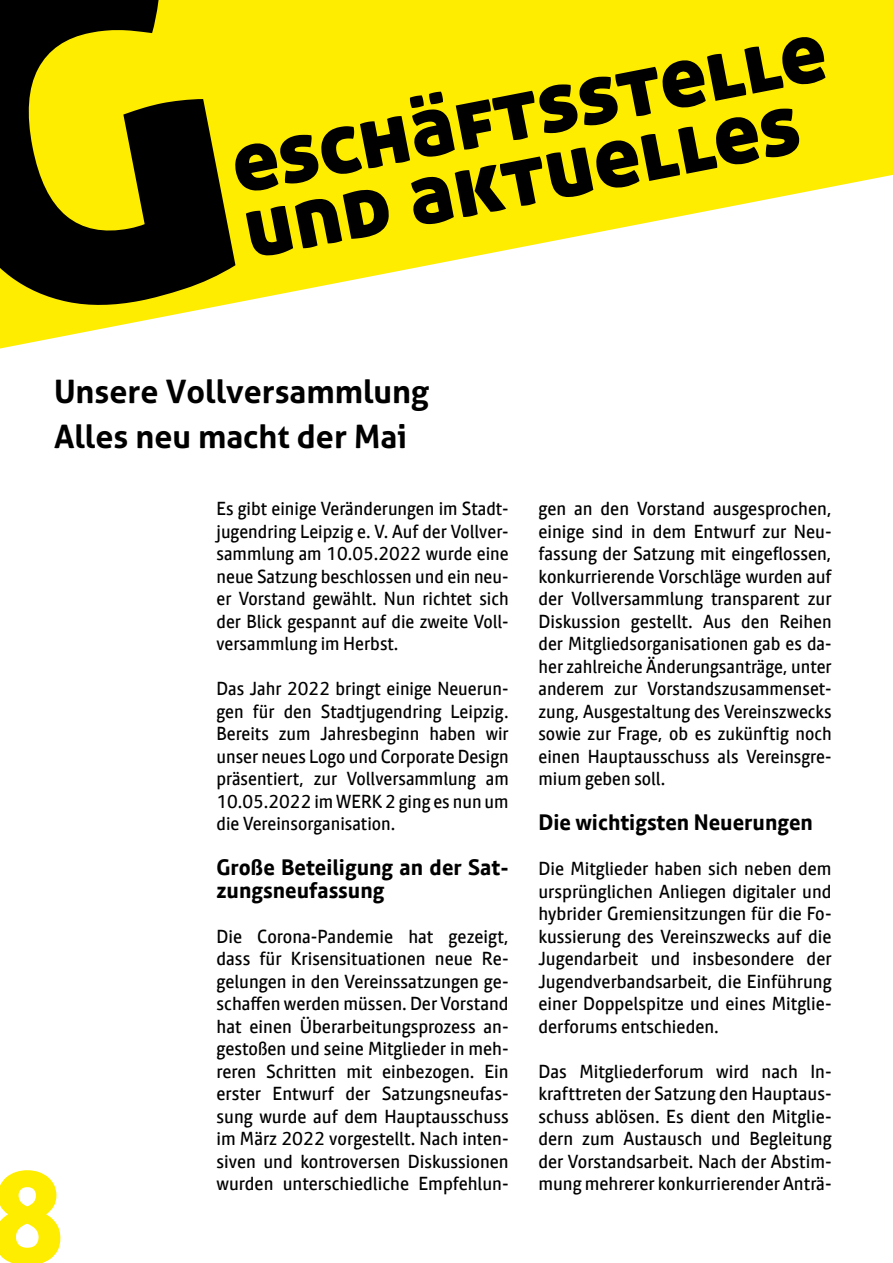
<style>
.page{position:relative;width:893px;height:1263px;background:#fff}
.page>*{position:absolute;margin:0;border:0;box-sizing:border-box;transform-origin:0 0}
.t1{font:130.5px "Aller Display";color:#ffed00}
.t2{font:87px "Aller Display";color:#000}
.t3{font:700 32.25px "Aller";color:#000}
.t4{font:700 21.75px/22.5px "Calmetta";color:#000}
.t5{font:18.3px/22.5px "Calmetta";color:#000;text-align:justify}
</style>
<div class="page">
<svg style="left:0;top:0;width:893px;height:348px;fill:#ffed00"></svg>
<div style="left:0;top:0;width:239px;height:332px;background:#ffed00"></div>
<p class="t2" style="left:221px;top:109px;width:606px;rotate:-11deg">eschäftsstelle</p>
<p class="t2" style="left:234px;top:174px;width:566px;rotate:-11deg">und aktuelles</p>
<p class="t3" style="left:54px;top:371px;width:377px">Unsere Vollversammlung</p>
<p class="t3" style="left:54px;top:416px;width:355px">Alles neu macht der Mai</p>
<p class="t1" style="left:-11px;top:1134px;width:77px">8</p>
<p class="t5" style="left:216px;top:497px;width:294px">Es gibt einige Veränderungen im Stadt&shy;jugendring Leipzig e. V. Auf der Vollver&shy;sammlung am 10.05.2022 wurde eine neue Satzung beschlossen und ein neu&shy;er Vorstand gewählt. Nun richtet sich der Blick gespannt auf die zweite Voll&shy;versammlung im Herbst.</p>
<p class="t5" style="left:216px;top:677px;width:294px">Das Jahr 2022 bringt einige Neuerun&shy;gen für den Stadtjugendring Leipzig.<br>Bereits zum Jahresbeginn haben wir unser neues Logo und Corporate Design präsentiert, zur Vollversammlung am 10.05.2022 im WERK 2 ging es nun um die Vereinsorganisation.</p>
<p class="t4" style="left:216px;top:856px;width:294px">Große Beteiligung an der Sat&shy;zungsneufassung</p>
<p class="t5" style="left:216px;top:925px;width:294px">Die Corona-Pandemie hat gezeigt, dass für Krisensituationen neue Re&shy;gelungen in den Vereinssatzungen ge&shy;schaffen werden müssen. Der Vorstand hat einen Überarbeitungsprozess an&shy;gestoßen und seine Mitglieder in meh&shy;reren Schritten mit einbezogen. Ein erster Entwurf der Satzungsneufas&shy;sung wurde auf dem Hauptausschuss im März 2022 vorgestellt. Nach inten&shy;siven und kontroversen Diskussionen wurden unterschiedliche Empfehlun-</p>
<p class="t5" style="left:538px;top:497px;width:295px">gen an den Vorstand ausgesprochen, einige sind in dem Entwurf zur Neu&shy;fassung der Satzung mit eingeflossen, konkurrierende Vorschläge wurden auf der Vollversammlung transparent zur Diskussion gestellt. Aus den Reihen der Mitgliedsorganisationen gab es da&shy;her zahlreiche Änderungsanträge, unter anderem zur Vorstandszusammenset&shy;zung, Ausgestaltung des Vereinszwecks sowie zur Frage, ob es zukünftig noch einen Hauptausschuss als Vereinsgre&shy;mium geben soll.</p>
<p class="t4" style="left:538px;top:811px;width:276px">Die wichtigsten Neuerungen</p>
<p class="t5" style="left:538px;top:857px;width:295px">Die Mitglieder haben sich neben dem ursprünglichen Anliegen digitaler und hybrider Gremiensitzungen für die Fo&shy;kussierung des Vereinszwecks auf die Jugendarbeit und insbesondere der Jugendverbandsarbeit, die Einführung einer Doppelspitze und eines Mitglie&shy;derforums entschieden.</p>
<p class="t5" style="left:538px;top:1060px;width:295px">Das Mitgliederforum wird nach In&shy;krafttreten der Satzung den Hauptaus&shy;schuss ablösen. Es dient den Mitglie&shy;dern zum Austausch und Begleitung der Vorstandsarbeit. Nach der Abstim&shy;mung mehrerer konkurrierender Anträ-</p>
</div>
